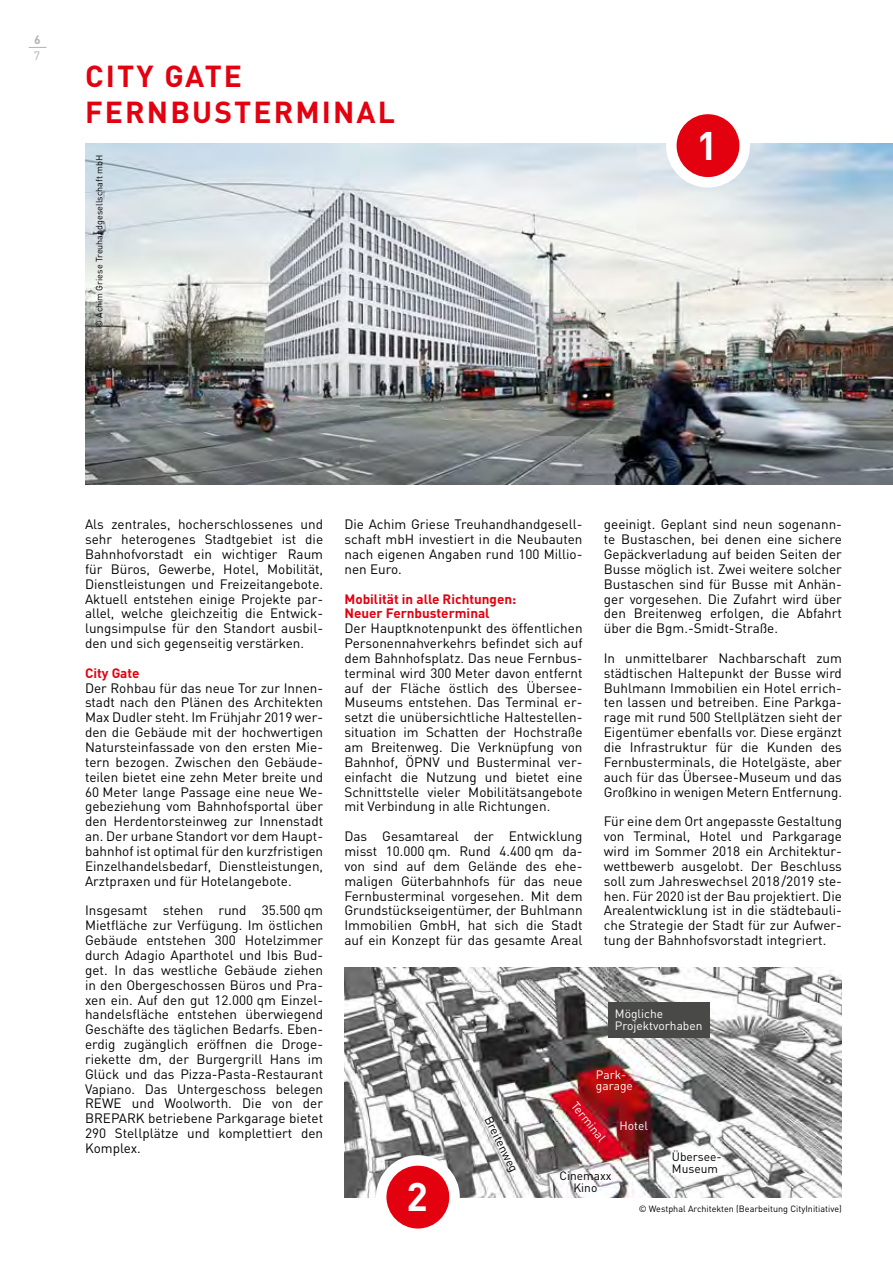
<style>
.page{position:relative;width:893px;height:1263px;background:#fff}
.page>*{position:absolute;margin:0;border:0;box-sizing:border-box;transform-origin:0 0}
.t1{font:700 39.45px "DIN Pro";color:#fff}
.t2{font:700 30px/36px "DIN Pro";letter-spacing:.07em;color:#e3000f}
.t3{font:13.5px/14.9px "DIN Pro";color:#000;text-align:justify}
.t4{font:700 13.5px/14.9px "DIN Pro";color:#e3000f}
.t5{font:12px/12.3px "DIN Pro";color:#fff}
.t6{font:12px/12px "DIN Pro";color:#000;text-align:center}
.t7{font:700 12px "DIN Pro";color:#b1b2b3}
.t8{font:12px "DIN Pro";color:#b1b2b3}
.t9{font:9px "DIN Pro";color:#000}
</style>
<div class="page">
<img style="left:85px;top:143px;width:808px;height:342px">
<svg style="left:29px;top:47px;width:17px;height:1px"></svg>
<svg style="left:671px;top:109px;width:74px;height:73px;background:#e72633"></svg>
<div style="left:666px;top:104px;width:84px;height:84px;border:10px solid #fff;border-radius:50%"></div>
<img style="left:344px;top:968px;width:498px;height:229px">
<svg style="left:381px;top:1160px;width:74px;height:74px;background:#e72734"></svg>
<div style="left:376px;top:1155px;width:84px;height:84px;border:10px solid #fff;border-radius:50%"></div>
<div style="left:608px;top:1002px;width:102px;height:36px;background:#494948"></div>
<p class="t7" style="left:34px;top:32px;width:8px">6</p>
<p class="t8" style="left:34px;top:47px;width:8px">7</p>
<h2 class="t2" style="left:85px;top:57px;width:304px">City Gate<br>Fernbusterminal</h2>
<p class="t9" style="left:93px;top:328px;width:175px;rotate:-90deg">© Achim Griese Treuhandgesellschaft mbH</p>
<h1 class="t1" style="left:696px;top:118px;width:23px">1</h1>
<p class="t3" style="left:85px;top:516px;width:240px">Als zentrales, hocherschlossenes und sehr heterogenes Stadtgebiet ist die Bahnhofvorstadt ein wichtiger Raum für Büros, Gewerbe, Hotel, Mobilität, Dienstleistungen und Freizeitangebote.<br>Aktuell entstehen einige Projekte par&shy;allel, welche gleichzeitig die Entwick&shy;lungsimpulse für den Standort ausbil&shy;den und sich gegenseitig verstärken.</p>
<p class="t4" style="left:85px;top:665px;width:56px">City Gate</p>
<p class="t3" style="left:85px;top:680px;width:240px">Der Rohbau für das neue Tor zur Innen&shy;stadt nach den Plänen des Architekten Max Dudler steht. Im Frühjahr 2019 wer&shy;den die Gebäude mit der hochwertigen Natursteinfassade von den ersten Mie&shy;tern bezogen. Zwischen den Gebäude&shy;teilen bietet eine zehn Meter breite und 60 Meter lange Passage eine neue We&shy;gebeziehung vom Bahnhofsportal über den Herdentorsteinweg zur Innenstadt an. Der urbane Standort vor dem Haupt&shy;bahnhof ist optimal für den kurzfristigen Einzelhandelsbedarf, Dienstleistungen, Arztpraxen und für Hotelangebote.</p>
<p class="t3" style="left:85px;top:902px;width:240px">Insgesamt stehen rund 35.500 qm Mietfläche zur Verfügung. Im östlichen Gebäude entstehen 300 Hotelzimmer durch Adagio Aparthotel und Ibis Bud&shy;get. In das westliche Gebäude ziehen in den Obergeschossen Büros und Pra&shy;xen ein. Auf den gut 12.000 qm Einzel&shy;handelsfläche entstehen überwiegend Geschäfte des täglichen Bedarfs. Eben&shy;erdig zugänglich eröffnen die Droge&shy;riekette dm, der Burgergrill Hans im Glück und das Pizza-Pasta-Restaurant Vapiano. Das Untergeschoss belegen REWE und Woolworth. Die von der BREPARK betriebene Parkgarage bietet 290 Stellplätze und komplettiert den Komplex.</p>
<p class="t3" style="left:344px;top:516px;width:240px">Die Achim Griese Treuhandhandgesell&shy;schaft mbH investiert in die Neubauten nach eigenen Angaben rund 100 Millio&shy;nen Euro.</p>
<p class="t4" style="left:344px;top:591px;width:173px">Mobilität in alle Richtungen:<br>Neuer Fernbusterminal</p>
<p class="t3" style="left:344px;top:620px;width:240px">Der Hauptknotenpunkt des öffentlichen Personennahverkehrs befindet sich auf dem Bahnhofsplatz. Das neue Fernbus&shy;terminal wird 300 Meter davon entfernt auf der Fläche östlich des Übersee-Museums entstehen. Das Terminal er&shy;setzt die unübersichtliche Haltestellen&shy;situation im Schatten der Hochstraße am Breitenweg. Die Verknüpfung von Bahnhof, ÖPNV und Busterminal ver&shy;einfacht die Nutzung und bietet eine Schnittstelle vieler Mobilitätsangebote mit Verbindung in alle Richtungen.</p>
<p class="t3" style="left:344px;top:828px;width:240px">Das Gesamtareal der Entwicklung misst 10.000 qm. Rund 4.400 qm da&shy;von sind auf dem Gelände des ehe&shy;maligen Güterbahnhofs für das neue Fernbusterminal vorgesehen. Mit dem Grundstückseigentümer, der Buhlmann Immobilien GmbH, hat sich die Stadt auf ein Konzept für das gesamte Areal</p>
<p class="t3" style="left:604px;top:516px;width:240px">geeinigt. Geplant sind neun sogenann&shy;te Bustaschen, bei denen eine sichere Gepäckverladung auf beiden Seiten der Busse möglich ist. Zwei weitere solcher Bustaschen sind für Busse mit Anhän&shy;ger vorgesehen. Die Zufahrt wird über den Breitenweg erfolgen, die Abfahrt über die Bgm.-Smidt-Straße.</p>
<p class="t3" style="left:604px;top:650px;width:240px">In unmittelbarer Nachbarschaft zum städtischen Haltepunkt der Busse wird Buhlmann Immobilien ein Hotel errich&shy;ten lassen und betreiben. Eine Parkga&shy;rage mit rund 500 Stellplätzen sieht der Eigentümer ebenfalls vor. Diese ergänzt die Infrastruktur für die Kunden des Fernbusterminals, die Hotelgäste, aber auch für das Übersee-Museum und das Großkino in wenigen Metern Entfernung.</p>
<p class="t3" style="left:604px;top:813px;width:240px">Für eine dem Ort angepasste Gestaltung von Terminal, Hotel und Parkgarage wird im Sommer 2018 ein Architektur&shy;wettbewerb ausgelobt. Der Beschluss soll zum Jahreswechsel 2018/2019 ste&shy;hen. Für 2020 ist der Bau projektiert. Die Arealentwicklung ist in die städtebauli&shy;che Strategie der Stadt für zur Aufwer&shy;tung der Bahnhofsvorstadt integriert.</p>
<p class="t5" style="left:615px;top:1007px;width:89px">Mögliche<br>Projektvorhaben</p>
<h1 class="t1" style="left:406px;top:1170px;width:23px">2</h1>
<p class="t6" style="left:494px;top:1114px;width:62px;rotate:63deg">Breitenweg</p>
<p class="t5" style="left:596px;top:1069px;width:38px;line-height:10.5px">Park&shy;garage</p>
<p class="t5" style="left:620px;top:1119px;width:30px">Hotel</p>
<p class="t5" style="left:579px;top:1099px;width:49px;rotate:51deg">Terminal</p>
<p class="t6" style="left:559px;top:1169px;width:54px">Cinemaxx<br>Kino</p>
<p class="t6" style="left:672px;top:1150px;width:51px;text-align:left">Übersee-<br>Museum</p>
<p class="t9" style="left:639px;top:1203px;width:205px">© Westphal Architekten (Bearbeitung CityInitiative)</p>
</div>
